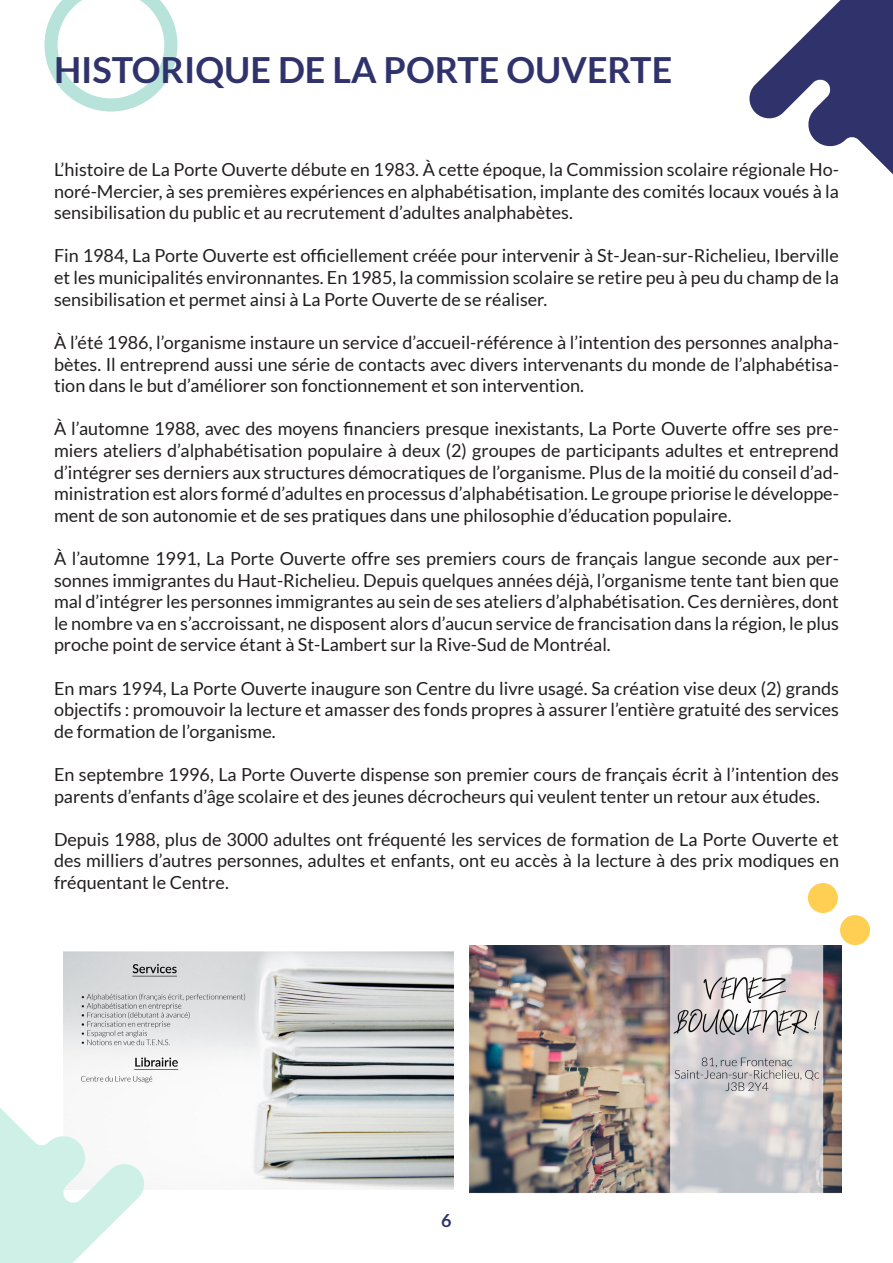
<style>
.page{position:relative;width:893px;height:1263px;background:#fff}
.page>*{position:absolute;margin:0;border:0;box-sizing:border-box;transform-origin:0 0}
.TITRE_1{font:700 36px "Lato";color:#30336b}
.t1{font:18px/21.6px "Lato";color:#231f20;text-align:justify}
.t2{font:700 18px "Lato";color:#30336b}
</style>
<div class="page">
<img style="left:63px;top:951px;width:390px;height:238px">
<img style="left:470px;top:945px;width:371px;height:249px">
<svg style="left:749px;top:0;width:144px;height:175px"></svg>
<svg style="left:0;top:1107px;width:146px;height:156px"></svg>
<div style="left:840px;top:915px;width:30px;height:30px;background:#ffcf54;border-radius:50%"></div>
<div style="left:808px;top:883px;width:30px;height:30px;background:#ffcf54;border-radius:50%"></div>
<svg style="left:44px;top:0;width:133px;height:112px"></svg>
<p class="TITRE_1" style="left:54px;top:49px;width:620px">HISTORIQUE DE LA PORTE OUVERTE</p>
<p class="t1" style="left:54px;top:159px;width:786px">L’histoire de La Porte Ouverte débute en 1983. À cette époque, la Commission scolaire régionale Ho&shy;noré-Mercier, à ses premières expériences en alphabétisation, implante des comités locaux voués à la sensibilisation du public et au recrutement d’adultes analphabètes.</p>
<p class="t1" style="left:54px;top:245px;width:786px">Fin 1984, La Porte Ouverte est officiellement créée pour intervenir à St-Jean-sur-Richelieu, Iberville et les municipalités environnantes. En 1985, la commission scolaire se retire peu à peu du champ de la sensibilisation et permet ainsi à La Porte Ouverte de se réaliser.</p>
<p class="t1" style="left:54px;top:331px;width:786px">À l’été 1986, l’organisme instaure un service d’accueil-référence à l’intention des personnes analpha&shy;bètes. Il entreprend aussi une série de contacts avec divers intervenants du monde de l’alphabétisa&shy;tion dans le but d’améliorer son fonctionnement et son intervention.</p>
<p class="t1" style="left:54px;top:418px;width:786px">À l’automne 1988, avec des moyens financiers presque inexistants, La Porte Ouverte offre ses pre&shy;miers ateliers d’alphabétisation populaire à deux (2) groupes de participants adultes et entreprend d’intégrer ses derniers aux structures démocratiques de l’organisme. Plus de la moitié du conseil d’ad&shy;ministration est alors formé d’adultes en processus d’alphabétisation. Le groupe priorise le développe&shy;ment de son autonomie et de ses pratiques dans une philosophie d’éducation populaire.</p>
<p class="t1" style="left:54px;top:547px;width:786px">À l’automne 1991, La Porte Ouverte offre ses premiers cours de français langue seconde aux per&shy;sonnes immigrantes du Haut-Richelieu. Depuis quelques années déjà, l’organisme tente tant bien que mal d’intégrer les personnes immigrantes au sein de ses ateliers d’alphabétisation. Ces dernières, dont le nombre va en s’accroissant, ne disposent alors d’aucun service de francisation dans la région, le plus proche point de service étant à St-Lambert sur la Rive-Sud de Montréal.</p>
<p class="t1" style="left:54px;top:677px;width:786px">En mars 1994, La Porte Ouverte inaugure son Centre du livre usagé. Sa création vise deux (2) grands objectifs : promouvoir la lecture et amasser des fonds propres à assurer l’entière gratuité des services de formation de l’organisme.</p>
<p class="t1" style="left:54px;top:763px;width:786px">En septembre 1996, La Porte Ouverte dispense son premier cours de français écrit à l’intention des parents d’enfants d’âge scolaire et des jeunes décrocheurs qui veulent tenter un retour aux études.</p>
<p class="t1" style="left:54px;top:828px;width:786px">Depuis 1988, plus de 3000 adultes ont fréquenté les services de formation de La Porte Ouverte et des milliers d’autres personnes, adultes et enfants, ont eu accès à la lecture à des prix modiques en fréquentant le Centre.</p>
<p class="t2" style="left:441px;top:1210px;width:12px">6</p>
</div>
